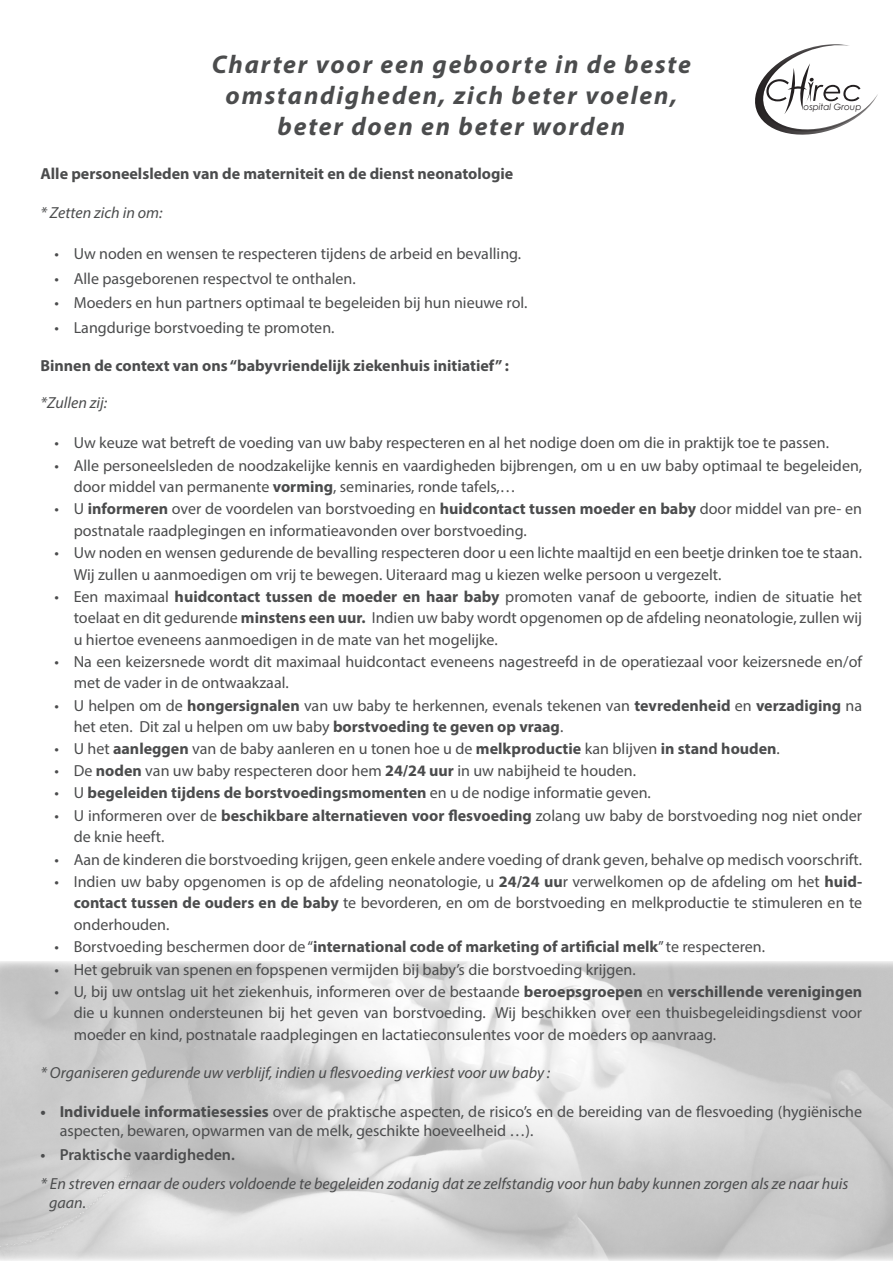
<style>
.page{position:relative;width:893px;height:1263px;background:#fff}
.page>*{position:absolute;margin:0;border:0;box-sizing:border-box;transform-origin:0 0}
.t1{font:italic 700 25.65px "Myriad Pro";letter-spacing:.07em;color:#4b4c4d}
.t2{font:16.05px/21.3px "Myriad Pro";color:#4b4c4d}
.t3{font:italic 16.05px/19.2px "Myriad Pro";color:#4b4c4d}
.t4{font:700 16.05px "Myriad Pro";color:#4b4c4d}
.t5{font:600 16.05px "Myriad Pro";color:#4b4c4d}
.t6{font:italic 8.85px "Century Gothic";color:#231f20}
.s1{font-weight:700}
.s2{font-weight:400}
</style>
<div class="page">
<svg style="left:755px;top:44px;width:123px;height:91px"></svg>
<img style="left:0;top:961px;width:893px;height:300px">
<p class="t1" style="left:212px;top:48px;width:481px">Charter voor een geboorte in de beste</p>
<p class="t1" style="left:226px;top:79px;width:453px">omstandigheden, zich beter voelen,</p>
<p class="t1" style="left:277px;top:109px;width:349px">beter doen en beter worden</p>
<p class="t4" style="left:40px;top:163px;width:474px">Alle personeelsleden van de materniteit en de dienst neonatologie</p>
<p class="t3" style="left:40px;top:202px;width:124px">* Zetten zich in om:</p>
<p class="t2" style="left:55px;top:243px;width:468px">• Uw noden en wensen te respecteren tijdens de arbeid en bevalling.</p>
<p class="t2" style="left:55px;top:268px;width:303px">• Alle pasgeborenen respectvol te onthalen.</p>
<p class="t2" style="left:55px;top:292px;width:474px">• Moeders en hun partners optimaal te begeleiden bij hun nieuwe rol.</p>
<p class="t2" style="left:55px;top:317px;width:281px">• Langdurige borstvoeding te promoten.</p>
<p class="t4" style="left:40px;top:356px;width:470px">Binnen de context van ons “babyvriendelijk ziekenhuis initiatief” :</p>
<p class="t3" style="left:40px;top:392px;width:68px">*Zullen zij:</p>
<p class="t2" style="left:55px;top:432px;width:776px">• Uw keuze wat betreft de voeding van uw baby respecteren en al het nodige doen om die in praktijk toe te passen.</p>
<p class="t2" style="left:74px;top:454px;width:790px;text-indent:-19px">• Alle personeelsleden de noodzakelijke kennis en vaardigheden bijbrengen, om u en uw baby optimaal te begeleiden, door middel van permanente <span class="s1">vorming</span>, seminaries, ronde tafels,…</p>
<p class="t2" style="left:74px;top:498px;width:790px;text-indent:-19px">• U <span class="s1">informeren</span> over de voordelen van borstvoeding en <span class="s1">huidcontact tussen moeder en baby</span> door middel van pre- en postnatale raadplegingen en informatieavonden over borstvoeding.</p>
<p class="t2" style="left:74px;top:542px;width:790px;text-indent:-19px">• Uw noden en wensen gedurende de bevalling respecteren door u een lichte maaltijd en een beetje drinken toe te staan.<br>Wij zullen u aanmoedigen om vrij te bewegen. Uiteraard mag u kiezen welke persoon u vergezelt.</p>
<p class="t2" style="left:74px;top:586px;width:790px;text-align:justify;text-indent:-19px">• Een maximaal <span class="s1">huidcontact tussen de moeder en haar baby</span> promoten vanaf de geboorte, indien de situatie het toelaat en dit gedurende <span class="s1">minstens een uur.</span> Indien uw baby wordt opgenomen op de afdeling neonatologie, zullen wij u hiertoe eveneens aanmoedigen in de mate van het mogelijke.</p>
<p class="t2" style="left:74px;top:651px;width:790px;text-indent:-19px">• Na een keizersnede wordt dit maximaal huidcontact eveneens nagestreefd in de operatiezaal voor keizersnede en/of met de vader in de ontwaakzaal.</p>
<p class="t2" style="left:74px;top:695px;width:790px;text-indent:-19px">• U helpen om de <span class="s1">hongersignalen</span> van uw baby te herkennen, evenals tekenen van <span class="s1">tevredenheid</span> en <span class="s1">verzadiging</span> na het eten. Dit zal u helpen om uw baby <span class="s1">borstvoeding te geven op vraag</span>.</p>
<p class="t2" style="left:55px;top:737px;width:727px">• U het <span class="s1">aanleggen</span> van de baby aanleren en u tonen hoe u de <span class="s1">melkproductie</span> kan blijven <span class="s1">in stand houden</span>.</p>
<p class="t2" style="left:55px;top:760px;width:583px">• De <span class="s1">noden</span> van uw baby respecteren door hem <span class="s1">24/24 uur</span> in uw nabijheid te houden.</p>
<p class="t4" style="left:55px;top:782px;width:598px"><span class="s2">• U</span> begeleiden tijdens de borstvoedingsmomenten <span class="s2">en u de nodige informatie geven.</span></p>
<p class="t2" style="left:74px;top:804px;width:790px;text-indent:-19px">• U informeren over de <span class="s1">beschikbare alternatieven voor flesvoeding</span> zolang uw baby de borstvoeding nog niet onder de knie heeft.</p>
<p class="t2" style="left:55px;top:848px;width:809px">• Aan de kinderen die borstvoeding krijgen, geen enkele andere voeding of drank geven, behalve op medisch voorschrift.</p>
<p class="t2" style="left:74px;top:871px;width:790px;text-align:justify;text-indent:-19px">• Indien uw baby opgenomen is op de afdeling neonatologie, u <span class="s1">24/24 uu</span>r verwelkomen op de afdeling om het <span class="s1">huid&shy;contact tussen de ouders en de baby</span> te bevorderen, en om de borstvoeding en melkproductie te stimuleren en te onderhouden.</p>
<p class="t2" style="left:55px;top:936px;width:712px">• Borstvoeding beschermen door de “<span class="s1">international code of marketing of artificial melk</span>” te respecteren.</p>
<p class="t2" style="left:55px;top:958px;width:583px">• Het gebruik van spenen en fopspenen vermijden bij baby’s die borstvoeding krijgen.</p>
<p class="t2" style="left:74px;top:981px;width:790px;text-align:justify;text-indent:-19px">• U, bij uw ontslag uit het ziekenhuis, informeren over de bestaande <span class="s1">beroepsgroepen</span> en <span class="s1">verschillende verenigingen </span>die u kunnen ondersteunen bij het geven van borstvoeding. Wij beschikken over een thuisbegeleidingsdienst voor moeder en kind, postnatale raadplegingen en lactatieconsulentes voor de moeders op aanvraag.</p>
<p class="t3" style="left:40px;top:1063px;width:511px">* Organiseren gedurende uw verblijf, indien u flesvoeding verkiest voor uw baby :</p>
<p class="t2" style="left:60px;top:1101px;width:804px;line-height:19.2px;text-indent:-19px"><span class="s1">• Individuele informatiesessies</span> over de praktische aspecten, de risico’s en de bereiding van de flesvoeding (hygiënische aspecten, bewaren, opwarmen van de melk, geschikte hoeveelheid …).</p>
<p class="t5" style="left:40px;top:1145px;width:196px">• Praktische vaardigheden.</p>
<p class="t3" style="left:49px;top:1174px;width:801px;text-indent:-9px">* En streven ernaar de ouders voldoende te begeleiden zodanig dat ze zelfstandig voor hun baby kunnen zorgen als ze naar huis gaan.</p>
<p class="t6" style="left:804px;top:101px;width:59px">ospital Group</p>
</div>
